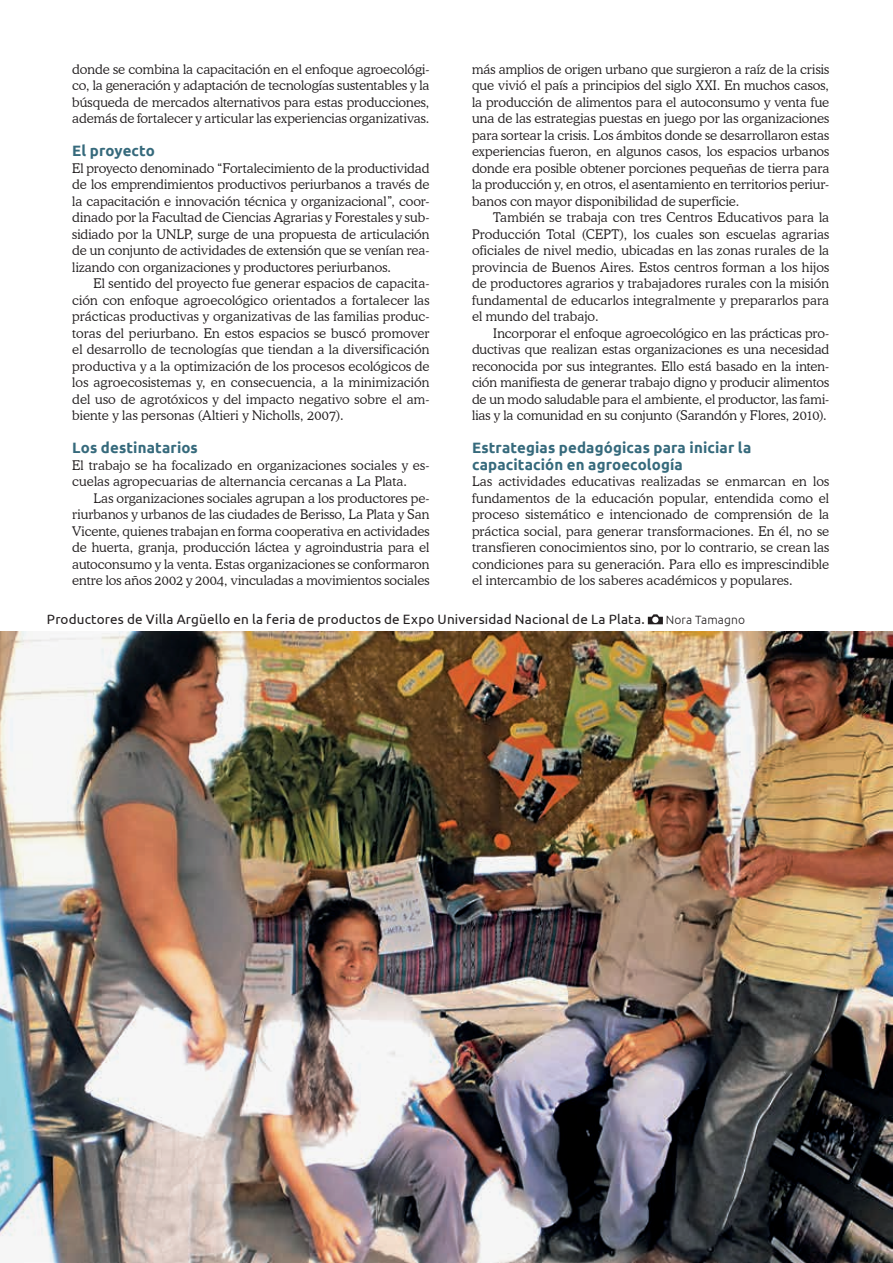
<style>
.page{position:relative;width:893px;height:1263px;background:#fff}
.page>*{position:absolute;margin:0;border:0;box-sizing:border-box;transform-origin:0 0}
.t1{font:700 15px/16.5px "Ubuntu";letter-spacing:.01em;color:#366a7c}
.t2{font:13.5px "Ubuntu";letter-spacing:.015em;color:#231f20}
.t3{font:300 13.2px/16.5px "Cooper BT";letter-spacing:.005em;color:#231f20;text-align:justify}
.t4{font:300 12px "Ubuntu";letter-spacing:.015em;color:#231f20}
</style>
<div class="page">
<svg style="left:648px;top:614px;width:15px;height:10px"></svg>
<img style="left:0;top:631px;width:893px;height:632px">
<p class="t3" style="left:472px;top:61px;width:359px">más amplios de origen urbano que surgieron a raíz de la crisis que vivió el país a principios del siglo XXI. En muchos casos, la producción de alimentos para el autoconsumo y venta fue una de las estrategias puestas en juego por las organizaciones para sortear la crisis. Los ámbitos donde se desarrollaron estas experiencias fueron, en algunos casos, los espacios urbanos donde era posible obtener porciones pequeñas de tierra para la producción y, en otros, el asentamiento en territorios periur&shy;banos con mayor disponibilidad de superficie.</p>
<p class="t3" style="left:472px;top:209px;width:359px;text-indent:21px">También se trabaja con tres Centros Educativos para la Producción Total (CEPT), los cuales son escuelas agrarias oficiales de nivel medio, ubicadas en las zonas rurales de la provincia de Buenos Aires. Estos centros forman a los hijos de productores agrarios y trabajadores rurales con la misión fundamental de educarlos integralmente y prepararlos para el mundo del trabajo.</p>
<p class="t3" style="left:472px;top:325px;width:359px;text-indent:21px">Incorporar el enfoque agroecológico en las prácticas pro&shy;ductivas que realizan estas organizaciones es una necesidad reconocida por sus integrantes. Ello está basado en la inten&shy;ción manifiesta de generar trabajo digno y producir alimentos de un modo saludable para el ambiente, el productor, las fami&shy;lias y la comunidad en su conjunto (Sarandón y Flores, 2010).</p>
<p class="t1" style="left:472px;top:440px;width:281px">Estrategias pedagógicas para iniciar la capacitación en agroecología</p>
<p class="t3" style="left:472px;top:473px;width:359px">Las actividades educativas realizadas se enmarcan en los fundamentos de la educación popular, entendida como el proceso sistemático e intencionado de comprensión de la práctica social, para generar transformaciones. En él, no se transfieren conocimientos sino, por lo contrario, se crean las condiciones para su generación. Para ello es imprescindible el intercambio de los saberes académicos y populares.</p>
<p class="t2" style="left:47px;top:611px;width:599px">Productores de Villa Argüello en la feria de productos de Expo Universidad Nacional de La Plata.</p>
<p class="t4" style="left:666px;top:612px;width:81px">Nora Tamagno</p>
<p class="t3" style="left:72px;top:61px;width:359px">donde se combina la capacitación en el enfoque agroecológi&shy;co, la generación y adaptación de tecnologías sustentables y la búsqueda de mercados alternativos para estas producciones, además de fortalecer y articular las experiencias organizativas.</p>
<p class="t1" style="left:72px;top:143px;width:84px">El proyecto</p>
<p class="t3" style="left:72px;top:160px;width:359px">El proyecto denominado “Fortalecimiento de la productividad de los emprendimientos productivos periurbanos a través de la capacitación e innovación técnica y organizacional”, coor&shy;dinado por la Facultad de Ciencias Agrarias y Forestales y sub&shy;sidiado por la UNLP, surge de una propuesta de articulación de un conjunto de actividades de extensión que se venían rea&shy;lizando con organizaciones y productores periurbanos.</p>
<p class="t3" style="left:72px;top:275px;width:359px;text-indent:21px">El sentido del proyecto fue generar espacios de capacita&shy;ción con enfoque agroecológico orientados a fortalecer las prácticas productivas y organizativas de las familias produc&shy;toras del periurbano. En estos espacios se buscó promover el desarrollo de tecnologías que tiendan a la diversificación productiva y a la optimización de los procesos ecológicos de los agroecosistemas y, en consecuencia, a la minimización del uso de agrotóxicos y del impacto negativo sobre el am&shy;biente y las personas (Altieri y Nicholls, 2007).</p>
<p class="t1" style="left:72px;top:440px;width:127px">Los destinatarios</p>
<p class="t3" style="left:72px;top:457px;width:359px">El trabajo se ha focalizado en organizaciones sociales y es&shy;cuelas agropecuarias de alternancia cercanas a La Plata.</p>
<p class="t3" style="left:72px;top:490px;width:359px;text-indent:21px">Las organizaciones sociales agrupan a los productores pe&shy;riurbanos y urbanos de las ciudades de Berisso, La Plata y San Vicente, quienes trabajan en forma cooperativa en actividades de huerta, granja, producción láctea y agroindustria para el autoconsumo y la venta. Estas organizaciones se conformaron entre los años 2002 y 2004, vinculadas a movimientos sociales</p>
</div>
